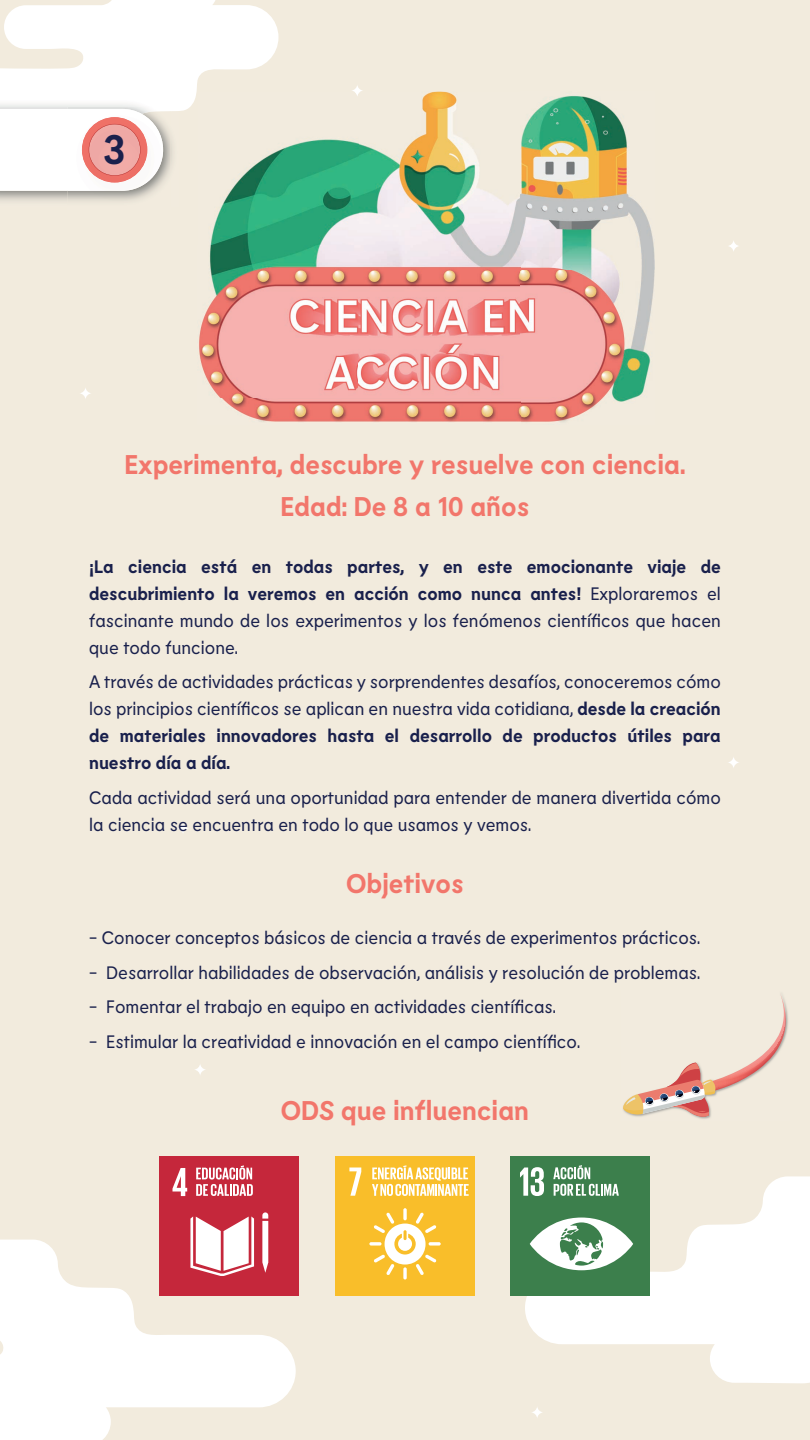
<style>
.page{position:relative;width:810px;height:1440px;background:#f2ebdd}
.page>*{position:absolute;margin:0;border:0;box-sizing:border-box;transform-origin:0 0}
.t1{font:700 41.25px "Lemur";color:#1b204c}
.t2{font:700 27px/42px "Lemur";color:#f2766b;text-align:center}
.t3{font:18px/27px "Lemur";color:#19204c;text-align:justify}
.t4{font:700 18px/27px "Lemur";color:#19204c;text-align:justify}
.s1{font-weight:400}
.s2{font-weight:700}
</style>
<div class="page">
<svg style="left:729px;top:241px;width:9px;height:10px"></svg>
<svg style="left:178px;top:824px;width:10px;height:9px"></svg>
<svg style="left:728px;top:757px;width:11px;height:11px"></svg>
<svg style="left:532px;top:1407px;width:10px;height:11px"></svg>
<svg style="left:80px;top:388px;width:11px;height:11px"></svg>
<svg style="left:195px;top:1065px;width:10px;height:10px"></svg>
<svg style="left:525px;top:1176px;width:285px;height:207px;fill:#fff"></svg>
<svg style="left:0;top:1240px;width:296px;height:200px;fill:#fff"></svg>
<img style="left:67px;top:191px;width:92px;height:13px">
<svg style="left:0;top:0;width:279px;height:191px"></svg>
<div style="left:159px;top:1156px;width:139px;height:140px;background:#c5273b"></div>
<svg style="left:172px;top:1168px;width:15px;height:28px"></svg>
<svg style="left:262px;top:1212px;width:6px;height:61px"></svg>
<svg style="left:190px;top:1216px;width:64px;height:60px"></svg>
<svg style="left:196px;top:1165px;width:57px;height:31px"></svg>
<div style="left:510px;top:1156px;width:140px;height:140px;background:#3c7f4c"></div>
<svg style="left:520px;top:1167px;width:24px;height:29px"></svg>
<svg style="left:530px;top:1218px;width:103px;height:52px"></svg>
<svg style="left:553px;top:1165px;width:66px;height:31px"></svg>
<div style="left:335px;top:1156px;width:140px;height:140px;background:#f9be2a"></div>
<svg style="left:349px;top:1168px;width:12px;height:28px"></svg>
<svg style="left:369px;top:1242px;width:13px;height:4px"></svg>
<svg style="left:429px;top:1242px;width:12px;height:4px"></svg>
<svg style="left:403px;top:1208px;width:4px;height:12px"></svg>
<svg style="left:403px;top:1267px;width:4px;height:13px"></svg>
<svg style="left:374px;top:1212px;width:62px;height:63px"></svg>
<svg style="left:372px;top:1165px;width:97px;height:31px"></svg>
<svg style="left:623px;top:994px;width:163px;height:125px"></svg>
<img style="left:198px;top:92px;width:457px;height:330px">
<svg style="left:351px;top:85px;width:12px;height:12px"></svg>
<h1 class="t1" style="left:103px;top:123px;width:23px">3</h1>
<h2 class="t2" style="left:124px;top:443px;width:563px">Experimenta, descubre y resuelve con ciencia.<br>Edad: De 8 a 10 años</h2>
<p class="t4" style="left:89px;top:552px;width:633px">¡La ciencia está en todas partes, y en este emocionante viaje de descubrimiento la veremos en acción como nunca antes! <span class="s1">Exploraremos el fascinante mundo de los experimentos y los fenómenos científicos que hacen que todo funcione.</span></p>
<p class="t3" style="left:89px;top:668px;width:633px">A través de actividades prácticas y sorprendentes desafíos, conoceremos cómo los principios científicos se aplican en nuestra vida cotidiana, <span class="s2">desde la creación de materiales innovadores hasta el desarrollo de productos útiles para nuestro día a día.</span></p>
<p class="t3" style="left:89px;top:783px;width:633px">Cada actividad será una oportunidad para entender de manera divertida cómo la ciencia se encuentra en todo lo que usamos y vemos.</p>
<h2 class="t2" style="left:346px;top:862px;width:119px">Objetivos</h2>
<p class="t3" style="left:89px;top:924px;width:613px">- Conocer conceptos básicos de ciencia a través de experimentos prácticos.</p>
<p class="t3" style="left:89px;top:959px;width:613px">- Desarrollar habilidades de observación, análisis y resolución de problemas.</p>
<p class="t3" style="left:89px;top:993px;width:468px">- Fomentar el trabajo en equipo en actividades científicas.</p>
<p class="t3" style="left:89px;top:1028px;width:493px">- Estimular la creatividad e innovación en el campo científico.</p>
<h2 class="t2" style="left:281px;top:1089px;width:250px">ODS que influencian</h2>
</div>
